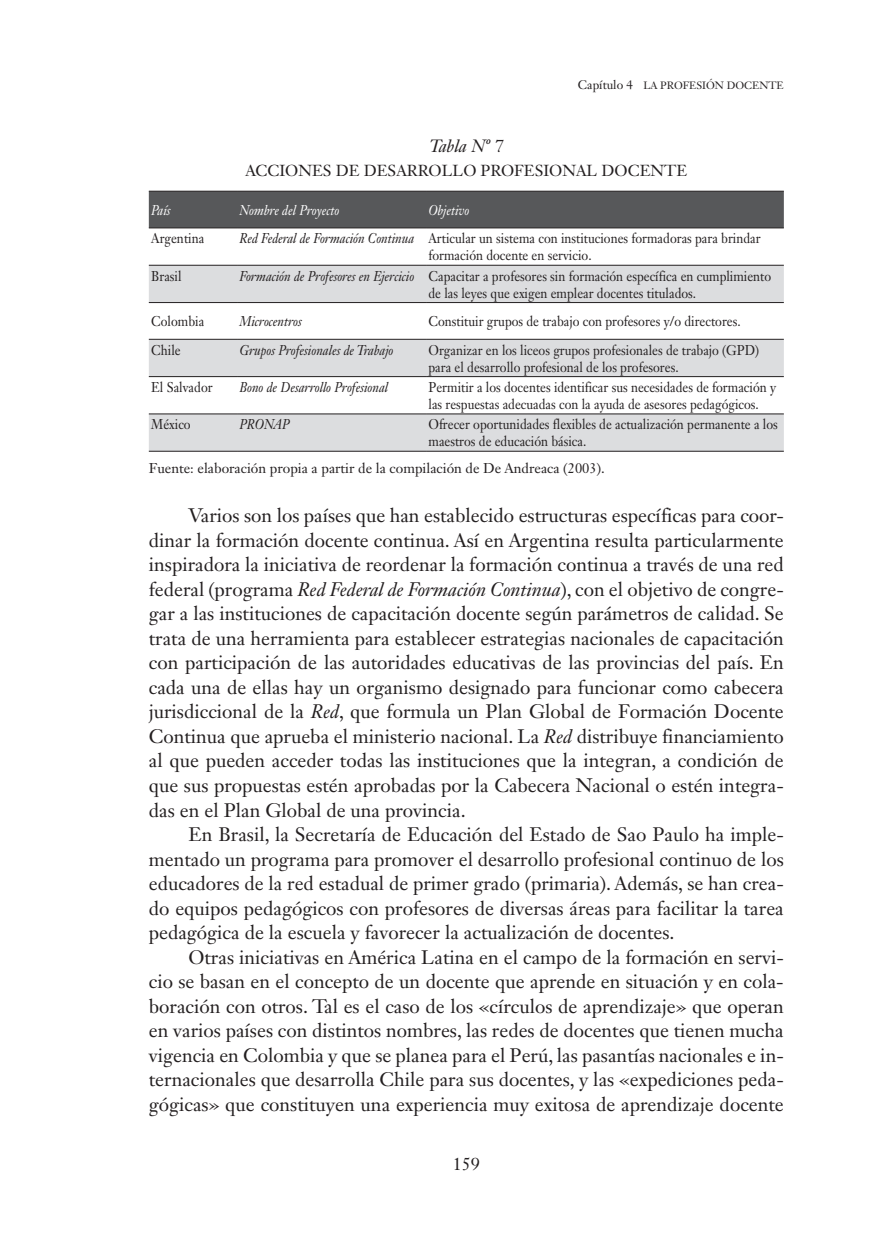
<style>
.page{position:relative;width:893px;height:1241px;background:#fff}
.page>*{position:absolute;margin:0;border:0;box-sizing:border-box;transform-origin:0 0}
.t1{font:19.25px/24.5px "Janson Text LT Std";color:#231f20;text-align:justify}
.t2{font:italic 17.5px "Janson Text LT Std";color:#231f20}
.t3{font:17.5px "Janson Text LT Std";color:#231f20}
.t4{font:15.75px "Janson Text LT Std";letter-spacing:.185em;color:#231f20}
.t5{font:14px/16.8px "Janson Text LT Std";color:#231f20;scale:.9 1}
.t6{font:italic 14px "Janson Text LT Std";color:#231f20;scale:.9 1}
.t7{font:14px "Janson Text LT Std";color:#231f20}
.t8{font:italic 14px "Janson Text LT Std";color:#fff;scale:.9 1}
.t9{font:10.5px "Janson Text LT Std";letter-spacing:.18em;color:#231f20}
.s1{font-size:12.25px}
.s2{font-style:italic}
</style>
<div class="page">
<div style="left:149px;top:192px;width:635px;height:35px;background:#57585a"></div>
<svg style="left:149px;top:266px;width:635px;height:185px;fill:#dcdddf"></svg>
<hr style="left:149px;top:191px;width:88px;height:1px;background:#231f20">
<hr style="left:237px;top:191px;width:189px;height:1px;background:#231f20">
<hr style="left:426px;top:191px;width:358px;height:1px;background:#231f20">
<hr style="left:149px;top:227px;width:88px;height:1px;background:#231f20">
<hr style="left:237px;top:227px;width:189px;height:1px;background:#231f20">
<hr style="left:426px;top:227px;width:358px;height:1px;background:#231f20">
<hr style="left:237px;top:265px;width:189px;height:1px;background:#231f20">
<hr style="left:426px;top:265px;width:358px;height:1px;background:#231f20">
<hr style="left:237px;top:302px;width:189px;height:1px;background:#231f20">
<hr style="left:426px;top:302px;width:358px;height:1px;background:#231f20">
<hr style="left:237px;top:339px;width:189px;height:1px;background:#231f20">
<hr style="left:426px;top:339px;width:358px;height:1px;background:#231f20">
<hr style="left:237px;top:376px;width:189px;height:1px;background:#231f20">
<hr style="left:426px;top:376px;width:358px;height:1px;background:#231f20">
<hr style="left:237px;top:413px;width:189px;height:1px;background:#231f20">
<hr style="left:426px;top:413px;width:358px;height:1px;background:#231f20">
<hr style="left:237px;top:451px;width:189px;height:1px;background:#231f20">
<hr style="left:426px;top:451px;width:358px;height:1px;background:#231f20">
<hr style="left:149px;top:265px;width:88px;height:1px;background:#231f20">
<hr style="left:149px;top:302px;width:88px;height:1px;background:#231f20">
<hr style="left:149px;top:339px;width:88px;height:1px;background:#231f20">
<hr style="left:149px;top:376px;width:88px;height:1px;background:#231f20">
<hr style="left:149px;top:413px;width:88px;height:1px;background:#231f20">
<hr style="left:149px;top:451px;width:88px;height:1px;background:#231f20">
<p class="t9" style="left:578px;top:78px;width:207px"><span class="s1">Capítulo 4</span> La profesión docente</p>
<p class="t2" style="left:430px;top:135px;width:75px">Tabla Nº 7</p>
<p class="t4" style="left:245px;top:161px;width:443px">Acciones de desarrollo profesional docente</p>
<p class="t8" style="left:151px;top:201px;width:23px">País</p>
<p class="t8" style="left:239px;top:201px;width:112px">Nombre del Proyecto</p>
<p class="t8" style="left:428px;top:201px;width:47px">Objetivo</p>
<p class="t5" style="left:151px;top:230px;width:60px">Argentina</p>
<p class="t5" style="left:428px;top:230px;width:371px;text-indent:-189px"><span class="s2">Red Federal de Formación Continua</span> Articular un sistema con instituciones formadoras para brindar formación docente en servicio.</p>
<p class="t5" style="left:151px;top:267px;width:35px">Brasil</p>
<p class="t5" style="left:428px;top:267px;width:382px;text-indent:-189px"><span class="s2">Formación de Profesores en Ejercicio</span> Capacitar a profesores sin formación específica en cumplimiento de las leyes que exigen emplear docentes titulados.</p>
<p class="t5" style="left:151px;top:313px;width:60px">Colombia</p>
<p class="t6" style="left:239px;top:313px;width:71px">Microcentros</p>
<p class="t5" style="left:428px;top:313px;width:348px">Constituir grupos de trabajo con profesores y/o directores.</p>
<p class="t5" style="left:151px;top:341px;width:34px">Chile</p>
<p class="t6" style="left:239px;top:341px;width:173px">Grupos Profesionales de Trabajo</p>
<p class="t5" style="left:428px;top:341px;width:369px">Organizar en los liceos grupos profesionales de trabajo (GPD) para el desarrollo profesional de los profesores.</p>
<p class="t5" style="left:151px;top:379px;width:70px">El Salvador</p>
<p class="t6" style="left:239px;top:378px;width:167px">Bono de Desarrollo Profesional</p>
<p class="t5" style="left:428px;top:379px;width:388px">Permitir a los docentes identificar sus necesidades de formación y las respuestas adecuadas con la ayuda de asesores pedagógicos.</p>
<p class="t5" style="left:151px;top:416px;width:45px">México</p>
<p class="t6" style="left:239px;top:416px;width:57px">PRONAP</p>
<p class="t5" style="left:428px;top:416px;width:390px">Ofrecer oportunidades flexibles de actualización permanente a los maestros de educación básica.</p>
<p class="t7" style="left:149px;top:459px;width:457px">Fuente: elaboración propia a partir de la compilación de De Andreaca (2003).</p>
<p class="t1" style="left:149px;top:503px;width:637px;text-indent:40px">Varios son los países que han establecido estructuras específicas para coor&shy;dinar la formación docente continua. Así en Argentina resulta particularmente inspiradora la iniciativa de reordenar la formación continua a través de una red federal (programa <span class="s2">Red Federal de Formación Continua</span>), con el objetivo de congre&shy;gar a las instituciones de capacitación docente según parámetros de calidad. Se trata de una herramienta para establecer estrategias nacionales de capacitación con participación de las autoridades educativas de las provincias del país. En cada una de ellas hay un organismo designado para funcionar como cabecera jurisdiccional de la <span class="s2">Red</span>, que formula un Plan Global de Formación Docente Continua que aprueba el ministerio nacional. La <span class="s2">Red</span> distribuye financiamiento al que pueden acceder todas las instituciones que la integran, a condición de que sus propuestas estén aprobadas por la Cabecera Nacional o estén integra&shy;das en el Plan Global de una provincia.</p>
<p class="t1" style="left:149px;top:821px;width:636px;text-indent:40px">En Brasil, la Secretaría de Educación del Estado de Sao Paulo ha imple&shy;mentado un programa para promover el desarrollo profesional continuo de los educadores de la red estadual de primer grado (primaria). Además, se han crea&shy;do equipos pedagógicos con profesores de diversas áreas para facilitar la tarea pedagógica de la escuela y favorecer la actualización de docentes.</p>
<p class="t1" style="left:149px;top:944px;width:636px;text-indent:40px">Otras iniciativas en América Latina en el campo de la formación en servi&shy;cio se basan en el concepto de un docente que aprende en situación y en cola&shy;boración con otros. Tal es el caso de los «círculos de aprendizaje» que operan en varios países con distintos nombres, las redes de docentes que tienen mucha vigencia en Colombia y que se planea para el Perú, las pasantías nacionales e in&shy;ternacionales que desarrolla Chile para sus docentes, y las «expediciones peda&shy;gógicas» que constituyen una experiencia muy exitosa de aprendizaje docente</p>
<p class="t3" style="left:453px;top:1152px;width:29px">159</p>
</div>
